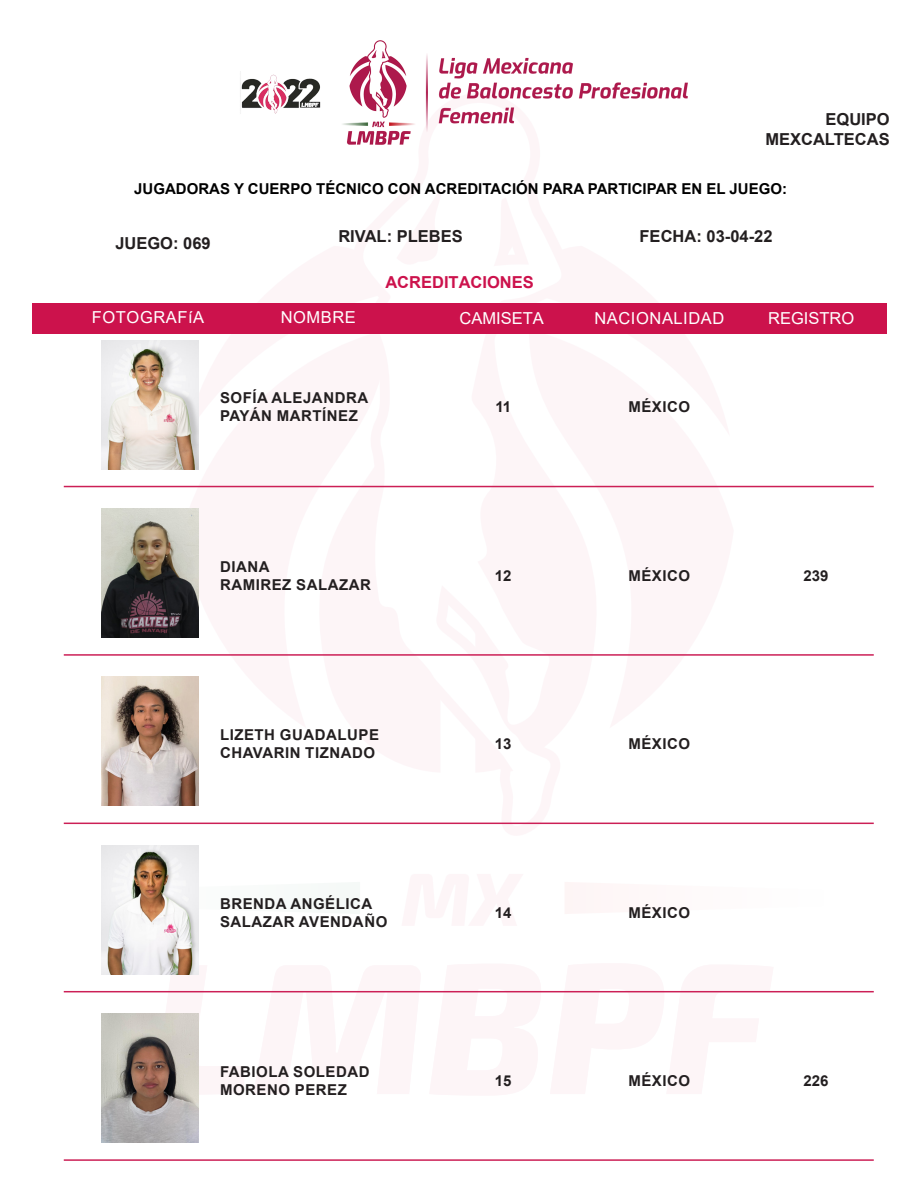
<style>
.page{position:relative;width:918px;height:1188px;background:#fff}
.page>*{position:absolute;margin:0;border:0;box-sizing:border-box;transform-origin:0 0}
.t1{font:700 16.5px/19.8px "Arial";color:#231f20;text-align:right}
.t2{font:16.5px "Arial";letter-spacing:.035em;color:#fff}
.t3{font:16.5px "Arial";color:#fff}
.t4{font:700 16.5px "Arial";color:#cc124c}
.t5{font:700 15px/18px "Arial";letter-spacing:.035em;color:#231f20}
.t6{font:700 15px "Arial";color:#000}
</style>
<div class="page">
<svg style="left:146px;top:953px;width:639px;height:153px"></svg>
<svg style="left:101px;top:871px;width:98px;height:54px"></svg>
<svg style="left:360px;top:485px;width:204px;height:340px"></svg>
<div style="left:33px;top:303px;width:854px;height:31px;background:#cc124c"></div>
<img style="left:240px;top:40px;width:447px;height:105px">
<img style="left:102px;top:340px;width:96px;height:129px">
<hr style="left:64px;top:486px;width:810px;height:1px;background:#cc1f56">
<img style="left:102px;top:509px;width:96px;height:129px">
<hr style="left:64px;top:654px;width:810px;height:2px;background:#cc1f56">
<img style="left:102px;top:677px;width:96px;height:129px">
<hr style="left:64px;top:823px;width:810px;height:1px;background:#cc1f56">
<img style="left:102px;top:845px;width:96px;height:129px">
<hr style="left:64px;top:991px;width:810px;height:1px;background:#cc1f56">
<img style="left:102px;top:1014px;width:96px;height:129px">
<hr style="left:64px;top:1159px;width:810px;height:2px;background:#cc1f56">
<p class="t1" style="left:765px;top:110px;width:126px">EQUIPO<br>MEXCALTECAS</p>
<p class="t6" style="left:134px;top:178px;width:654px">JUGADORAS Y CUERPO TÉCNICO CON ACREDITACIÓN PARA PARTICIPAR EN EL JUEGO:</p>
<p class="t1" style="left:115px;top:233px;width:97px">JUEGO: 069</p>
<p class="t1" style="left:338px;top:227px;width:126px">RIVAL: PLEBES</p>
<p class="t1" style="left:640px;top:227px;width:134px">FECHA: 03-04-22</p>
<p class="t4" style="left:385px;top:271px;width:150px">ACREDITACIONES</p>
<p class="t2" style="left:92px;top:306px;width:114px">FOTOGRAFíA</p>
<p class="t2" style="left:281px;top:306px;width:77px">NOMBRE</p>
<p class="t3" style="left:460px;top:307px;width:86px">CAMISETA</p>
<p class="t3" style="left:768px;top:307px;width:88px">REGISTRO</p>
<p class="t2" style="left:594px;top:307px;width:131px">NACIONALIDAD</p>
<p class="t5" style="left:220px;top:389px;width:150px">SOFÍA ALEJANDRA</p>
<p class="t5" style="left:220px;top:407px;width:139px">PAYÁN MARTÍNEZ</p>
<p class="t5" style="left:211px;top:390px;width:182px">&lt;&lt;NOMBRE COMPLETO (APELLIDOS)&gt;&gt;</p>
<p class="t5" style="left:220px;top:558px;width:51px">DIANA</p>
<p class="t5" style="left:220px;top:576px;width:152px">RAMIREZ SALAZAR</p>
<p class="t5" style="left:220px;top:726px;width:161px">LIZETH GUADALUPE</p>
<p class="t5" style="left:220px;top:744px;width:157px">CHAVARIN TIZNADO</p>
<p class="t5" style="left:220px;top:894px;width:154px">BRENDA ANGÉLICA</p>
<p class="t5" style="left:220px;top:912px;width:169px">SALAZAR AVENDAÑO</p>
<p class="t5" style="left:220px;top:1063px;width:151px">FABIOLA SOLEDAD</p>
<p class="t5" style="left:220px;top:1081px;width:128px">MORENO PEREZ</p>
<p class="t5" style="left:495px;top:398px;width:17px">11</p>
<p class="t5" style="left:628px;top:398px;width:63px">MÉXICO</p>
<p class="t5" style="left:495px;top:567px;width:18px">12</p>
<p class="t5" style="left:628px;top:567px;width:63px">MÉXICO</p>
<p class="t5" style="left:804px;top:567px;width:27px">239</p>
<p class="t5" style="left:495px;top:735px;width:18px">13</p>
<p class="t5" style="left:628px;top:735px;width:63px">MÉXICO</p>
<p class="t5" style="left:495px;top:903px;width:18px">14</p>
<p class="t5" style="left:628px;top:903px;width:63px">MÉXICO</p>
<p class="t5" style="left:495px;top:1072px;width:18px">15</p>
<p class="t5" style="left:628px;top:1072px;width:63px">MÉXICO</p>
<p class="t5" style="left:804px;top:1072px;width:27px">226</p>
</div>
